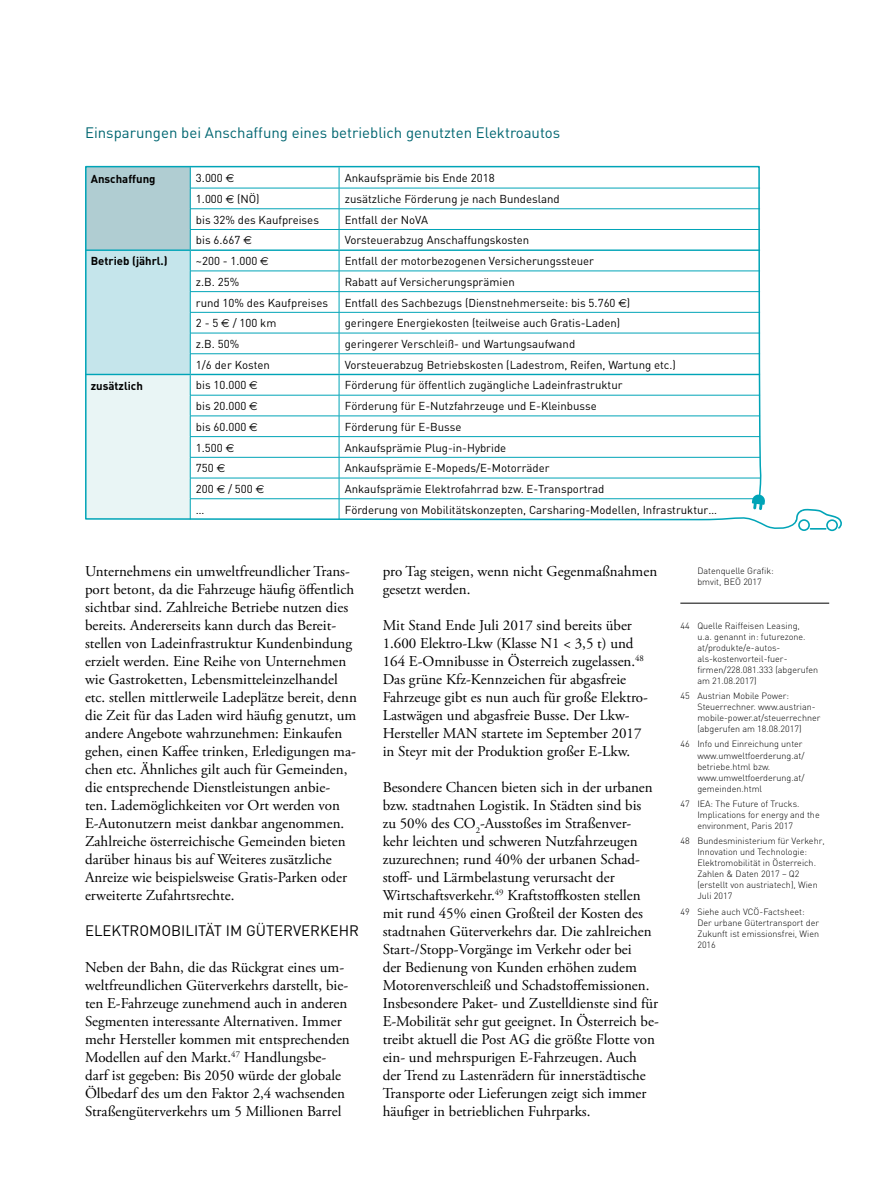
<style>
.page{position:relative;width:893px;height:1191px;background:#fff}
.page>*{position:absolute;margin:0;border:0;box-sizing:border-box;transform-origin:0 0}
.t1{font:15px/18px "Adobe Garamond Pro";color:#000}
.t2{font:15px "DIN";color:#006671}
.t3{font:15px "DIN";letter-spacing:.08em;color:#000}
.t4{font:11.4px "DIN";color:#000}
.t5{font:700 11.4px "DIN";color:#000}
.t6{font:300 9px/10.9px "DIN";color:#000}
.s1{font-family:"Euro Sans"}
</style>
<div class="page">
<hr style="left:680px;top:603px;width:149px;height:1px;background:#000">
<svg style="left:85px;top:165px;width:710px;height:364px"></svg>
<svg style="left:795px;top:509px;width:47px;height:22px"></svg>
<svg style="left:752px;top:494px;width:13px;height:16px"></svg>
<p class="t2" style="left:85px;top:123px;width:477px">Einsparungen bei Anschaffung eines betrieblich genutzten Elektroautos</p>
<p class="t5" style="left:91px;top:171px;width:66px">Anschaffung</p>
<p class="t4" style="left:196px;top:171px;width:40px">3.000 <span class="s1">€</span></p>
<p class="t4" style="left:345px;top:171px;width:151px">Ankaufsprämie bis Ende 2018</p>
<p class="t4" style="left:196px;top:192px;width:65px">1.000 <span class="s1">€</span> (NÖ)</p>
<p class="t4" style="left:345px;top:192px;width:217px">zusätzliche Förderung je nach Bundesland</p>
<p class="t4" style="left:196px;top:212px;width:125px">bis 32% des Kaufpreises</p>
<p class="t4" style="left:345px;top:212px;width:85px">Entfall der N oVA</p>
<p class="t4" style="left:196px;top:233px;width:57px">bis 6.667 <span class="s1">€</span></p>
<p class="t4" style="left:345px;top:233px;width:186px">Vorsteuerabzug Anschaffungskosten</p>
<p class="t5" style="left:91px;top:254px;width:78px">Betrieb (jährl.)</p>
<p class="t4" style="left:196px;top:254px;width:74px">~200 - 1.000 <span class="s1">€</span></p>
<p class="t4" style="left:345px;top:254px;width:251px">Entfall der motorbezogenen Versicherungssteuer</p>
<p class="t4" style="left:196px;top:275px;width:45px">z.B. 25%</p>
<p class="t4" style="left:345px;top:275px;width:172px">Rabatt auf Versicherungsprämien</p>
<p class="t4" style="left:196px;top:295px;width:134px">rund 10% des Kaufpreises</p>
<p class="t4" style="left:345px;top:295px;width:287px">Entfall des Sachbezugs (Dienstnehmerseite: bis 5.760 <span class="s1">€</span>)</p>
<p class="t4" style="left:196px;top:316px;width:82px">2 - 5 <span class="s1">€</span> / 100 km</p>
<p class="t4" style="left:345px;top:316px;width:277px">geringere Energiekosten (teilweise auch Gratis-Laden)</p>
<p class="t4" style="left:196px;top:337px;width:45px">z.B. 50%</p>
<p class="t4" style="left:345px;top:337px;width:232px">geringerer Verschleiß- und Wartungsaufwand</p>
<p class="t4" style="left:196px;top:357px;width:75px">1/6 der Kosten</p>
<p class="t4" style="left:345px;top:357px;width:333px">Vorsteuerabzug Betriebskosten (Ladestrom, Reifen, Wartung etc.)</p>
<p class="t5" style="left:91px;top:378px;width:54px">zusätzlich</p>
<p class="t4" style="left:196px;top:378px;width:63px">bis 10.000 <span class="s1">€</span></p>
<p class="t4" style="left:345px;top:378px;width:279px">Förderung für öffentlich zugängliche Ladeinfrastruktur</p>
<p class="t4" style="left:196px;top:399px;width:63px">bis 20.000 <span class="s1">€</span></p>
<p class="t4" style="left:345px;top:399px;width:253px">Förderung für E-N utzfahrzeuge und E-Kleinbusse</p>
<p class="t4" style="left:196px;top:419px;width:63px">bis 60.000 <span class="s1">€</span></p>
<p class="t4" style="left:345px;top:419px;width:118px">Förderung für E-Busse</p>
<p class="t4" style="left:196px;top:440px;width:40px">1.500 <span class="s1">€</span></p>
<p class="t4" style="left:345px;top:440px;width:163px">Ankaufsprämie Plug-in-Hybride</p>
<p class="t4" style="left:196px;top:461px;width:31px">750 <span class="s1">€</span></p>
<p class="t4" style="left:345px;top:461px;width:206px">Ankaufsprämie E-Mopeds/E-Motorräder</p>
<p class="t4" style="left:196px;top:482px;width:70px">200 <span class="s1">€</span> / 500 <span class="s1">€</span></p>
<p class="t4" style="left:345px;top:482px;width:261px">Ankaufsprämie Elektrofahrrad bzw. E-Transportrad</p>
<p class="t4" style="left:196px;top:502px;width:10px">…</p>
<p class="t4" style="left:345px;top:502px;width:374px">Förderung von Mobilitätskonzepten, Carsharing-Modellen, I nfrastruktur…</p>
<p class="t1" style="left:85px;top:563px;width:273px">Unternehmens ein umweltfreundlicher Trans&shy;port betont, da die Fahrzeuge häufig öffentlich sichtbar sind. Zahlreiche Betriebe nutzen dies bereits. Andererseits kann durch das Bereit&shy;stellen von Ladeinfrastruktur Kundenbindung erzielt werden. Eine Reihe von Unternehmen wie Gastroketten, Lebensmitteleinzelhandel etc. stellen mittlerweile Ladeplätze bereit, denn die Zeit für das Laden wird häufig genutzt, um andere Angebote wahrzunehmen: Einkaufen gehen, einen Kaffee trinken, Erledigungen ma&shy;chen etc. Ähnliches gilt auch für Gemeinden, die entsprechende Dienstleistungen anbie-<br>ten. Lademöglichkeiten vor Ort werden von E-Autonutzern meist dankbar angenommen.<br>Zahlreiche österreichische Gemeinden bieten darüber hinaus bis auf Weiteres zusätzliche Anreize wie beispielsweise Gratis-Parken oder erweiterte Zufahrtsrechte.</p>
<p class="t3" style="left:85px;top:921px;width:276px">Elektromobilität im Güterverkehr</p>
<p class="t1" style="left:85px;top:959px;width:266px">Neben der Bahn, die das Rückgrat eines um&shy;weltfreundlichen Güterverkehrs darstellt, bie&shy;ten E-Fahrzeuge zunehmend auch in anderen Segmenten interessante Alternativen. Immer mehr Hersteller kommen mit entsprechenden Modellen auf den Markt.<sup>47</sup> Handlungsbe&shy;darf ist gegeben: Bis 2050 würde der globale Ölbedarf des um den Faktor 2,4 wachsenden Straßengüterverkehrs um 5 Millionen Barrel</p>
<p class="t1" style="left:383px;top:563px;width:276px">pro Tag steigen, wenn nicht Gegenmaßnahmen gesetzt werden.</p>
<p class="t1" style="left:383px;top:617px;width:267px">Mit Stand Ende Juli 2017 sind bereits über 1.600 Elektro-Lkw (Klasse N1 &lt; 3,5 t) und 164 E-Omnibusse in Österreich zugelassen.<sup>48<br></sup>Das grüne Kfz-Kennzeichen für abgasfreie Fahrzeuge gibt es nun auch für große Elektro-Lastwägen und abgasfreie Busse. Der Lkw-Hersteller MAN startete im September 2017 in Steyr mit der Produktion großer E-Lkw.</p>
<p class="t1" style="left:383px;top:779px;width:278px">Besondere Chancen bieten sich in der urbanen bzw. stadtnahen Logistik. In Städten sind bis<br>zu 50% des CO<sub>2</sub>-Ausstoßes im Straßenver&shy;kehr leichten und schweren Nutzfahrzeugen zuzurechnen; rund 40% der urbanen Schad&shy;stoff- und Lärmbelastung verursacht der Wirtschaftsverkehr.<sup>49</sup> Kraftstoffkosten stellen mit rund 45% einen Großteil der Kosten des stadtnahen Güterverkehrs dar. Die zahlreichen Start-/Stopp-Vorgänge im Verkehr oder bei<br>der Bedienung von Kunden erhöhen zudem Motorenverschleiß und Schadstoffemissionen.<br>Insbesondere Paket- und Zustelldienste sind für E-Mobilität sehr gut geeignet. In Österreich be&shy;treibt aktuell die Post AG die größte Flotte von ein- und mehrspurigen E-Fahrzeugen. Auch der Trend zu Lastenrädern für innerstädtische Transporte oder Lieferungen zeigt sich immer häufiger in betrieblichen Fuhrparks.</p>
<p class="t6" style="left:697px;top:565px;width:78px">Datenquelle Grafik: bmvit, BEÖ 2017</p>
<p class="t6" style="left:697px;top:620px;width:122px;text-indent:-17px">44 Quelle Raiffeisen Leasing,<br>u.a. genannt in: futurezone. at/produkte/e-autos&shy;als-kostenvorteil-fuer&shy;firmen/228.081.333 (abgerufen am 21.08.2017)</p>
<p class="t6" style="left:697px;top:690px;width:125px;text-indent:-17px">45 Austrian Mobile Power:<br>Steuerrechner. www.austrian&shy;mobile-power.at/steuerrechner (abgerufen am 18.08.2017)</p>
<p class="t6" style="left:697px;top:738px;width:109px;text-indent:-17px">46 Info und Einreichung unter www.umweltfoerderung.at/ betriebe.html bzw. www.umweltfoerderung.at/ gemeinden.html</p>
<p class="t6" style="left:697px;top:798px;width:124px;text-indent:-17px">47 IEA: The Future of Trucks.<br>Implications for energy and the environment, Paris 2017</p>
<p class="t6" style="left:697px;top:835px;width:129px;text-indent:-17px">48 Bundesministerium für Verkehr,<br>Innovation und Technologie:<br>Elektromobilität in Österreich.<br>Zahlen &amp; Daten 2017 – Q2 (erstellt von austriatech), Wien<br>Juli 2017</p>
<p class="t6" style="left:697px;top:906px;width:123px;text-indent:-17px">49 Siehe auch VCÖ-Factsheet:<br>Der urbane Gütertransport der<br>Zukunft ist emissionsfrei, Wien<br>2016</p>
</div>
